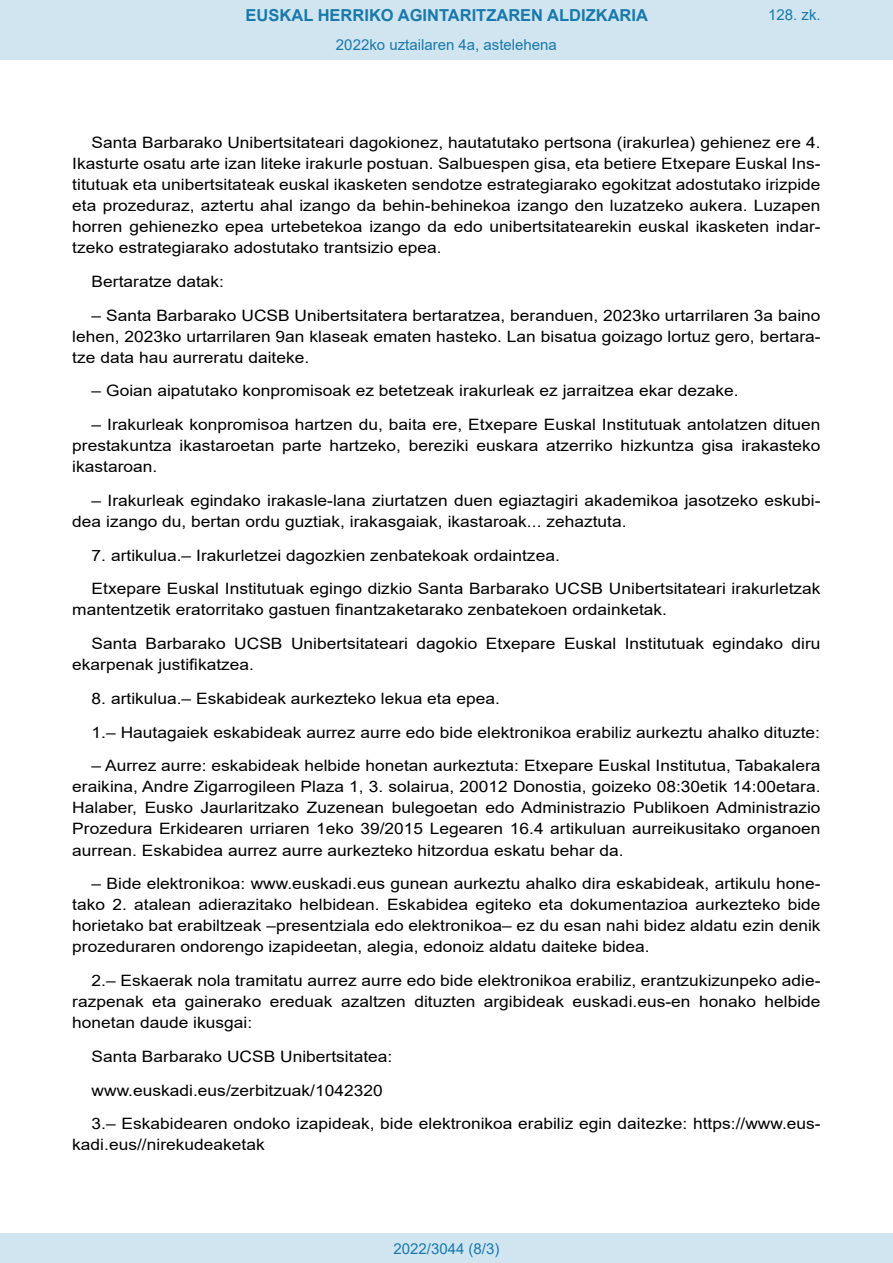
<style>
.page{position:relative;width:893px;height:1263px;background:#fff}
.page>*{position:absolute;margin:0;border:0;box-sizing:border-box;transform-origin:0 0}
.t1{font:700 16.5px "Arial";color:#1879ad}
.BOPVDetalle{font:15.6px/21px "Arial";color:#000;text-align:justify;scale:1.11 1}
.Paginacion_Centro{font:15px "Arial";color:#1879ad}
</style>
<div class="page">
<div style="left:0;top:0;width:893px;height:60px;background:#d0e5f0"></div>
<div style="left:0;top:1233px;width:893px;height:30px;background:#d0e5f0"></div>
<p class="t1" style="left:246px;top:3px;width:404px">EUSKAL HERRIKO AGINTARITZAREN ALDIZKARIA</p>
<p class="Paginacion_Centro" style="left:336px;top:35px;width:222px">2022ko uztailaren 4a, astelehena</p>
<p class="Paginacion_Centro" style="left:768px;top:5px;width:54px">128. zk.</p>
<p class="BOPVDetalle" style="left:72px;top:132px;width:676px;text-indent:19px">Santa Barbarako Unibertsitateari dagokionez, hautatutako pertsona (irakurlea) gehienez ere 4.<br>Ikasturte osatu arte izan liteke irakurle postuan. Salbuespen gisa, eta betiere Etxepare Euskal Ins&shy;titutuak eta unibertsitateak euskal ikasketen sendotze estrategiarako egokitzat adostutako irizpide eta prozeduraz, aztertu ahal izango da behin-behinekoa izango den luzatzeko aukera. Luzapen horren gehienezko epea urtebetekoa izango da edo unibertsitatearekin euskal ikasketen indar&shy;tzeko estrategiarako adostutako trantsizio epea.</p>
<p class="BOPVDetalle" style="left:92px;top:271px;width:121px">Bertaratze datak:</p>
<p class="BOPVDetalle" style="left:72px;top:305px;width:676px;text-indent:19px">– Santa Barbarako UCSB Unibertsitatera bertaratzea, beranduen, 2023ko urtarrilaren 3a baino lehen, 2023ko urtarrilaren 9an klaseak ematen hasteko. Lan bisatua goizago lortuz gero, bertara&shy;tze data hau aurreratu daiteke.</p>
<p class="BOPVDetalle" style="left:92px;top:380px;width:584px">– Goian aipatutako konpromisoak ez betetzeak irakurleak ez jarraitzea ekar dezake.</p>
<p class="BOPVDetalle" style="left:72px;top:414px;width:676px;text-indent:19px">– Irakurleak konpromisoa hartzen du, baita ere, Etxepare Euskal Institutuak antolatzen dituen prestakuntza ikastaroetan parte hartzeko, bereziki euskara atzerriko hizkuntza gisa irakasteko ikastaroan.</p>
<p class="BOPVDetalle" style="left:72px;top:490px;width:676px;text-indent:19px">– Irakurleak egindako irakasle-lana ziurtatzen duen egiaztagiri akademikoa jasotzeko eskubi&shy;dea izango du, bertan ordu guztiak, irakasgaiak, ikastaroak... zehaztuta.</p>
<p class="BOPVDetalle" style="left:92px;top:545px;width:423px">7. artikulua.– Irakurletzei dagozkien zenbatekoak ordaintzea.</p>
<p class="BOPVDetalle" style="left:72px;top:578px;width:676px;text-indent:19px">Etxepare Euskal Institutuak egingo dizkio Santa Barbarako UCSB Unibertsitateari irakurletzak mantentzetik eratorritako gastuen finantzaketarako zenbatekoen ordainketak.</p>
<p class="BOPVDetalle" style="left:72px;top:633px;width:676px;text-indent:19px">Santa Barbarako UCSB Unibertsitateari dagokio Etxepare Euskal Institutuak egindako diru ekarpenak justifikatzea.</p>
<p class="BOPVDetalle" style="left:92px;top:688px;width:369px">8. artikulua.– Eskabideak aurkezteko lekua eta epea.</p>
<p class="BOPVDetalle" style="left:92px;top:722px;width:658px">1.– Hautagaiek eskabideak aurrez aurre edo bide elektronikoa erabiliz aurkeztu ahalko dituzte:</p>
<p class="BOPVDetalle" style="left:72px;top:755px;width:676px;text-indent:19px">– Aurrez aurre: eskabideak helbide honetan aurkeztuta: Etxepare Euskal Institutua, Tabakalera eraikina, Andre Zigarrogileen Plaza 1, 3. solairua, 20012 Donostia, goizeko 08:30etik 14:00etara.<br>Halaber, Eusko Jaurlaritzako Zuzenean bulegoetan edo Administrazio Publikoen Administrazio Prozedura Erkidearen urriaren 1eko 39/2015 Legearen 16.4 artikuluan aurreikusitako organoen aurrean. Eskabidea aurrez aurre aurkezteko hitzordua eskatu behar da.</p>
<p class="BOPVDetalle" style="left:72px;top:873px;width:676px;text-indent:19px">– Bide elektronikoa: www.euskadi.eus gunean aurkeztu ahalko dira eskabideak, artikulu hone&shy;tako 2. atalean adierazitako helbidean. Eskabidea egiteko eta dokumentazioa aurkezteko bide horietako bat erabiltzeak –presentziala edo elektronikoa– ez du esan nahi bidez aldatu ezin denik prozeduraren ondorengo izapideetan, alegia, edonoiz aldatu daiteke bidea.</p>
<p class="BOPVDetalle" style="left:72px;top:970px;width:676px;text-indent:19px">2.– Eskaerak nola tramitatu aurrez aurre edo bide elektronikoa erabiliz, erantzukizunpeko adie&shy;razpenak eta gainerako ereduak azaltzen dituzten argibideak euskadi.eus-en honako helbide honetan daude ikusgai:</p>
<p class="BOPVDetalle" style="left:92px;top:1046px;width:272px">Santa Barbarako UCSB Unibertsitatea:</p>
<p class="BOPVDetalle" style="left:92px;top:1079px;width:264px">www.euskadi.eus/zerbitzuak/1042320</p>
<p class="BOPVDetalle" style="left:72px;top:1113px;width:676px;text-indent:19px">3.– Eskabidearen ondoko izapideak, bide elektronikoa erabiliz egin daitezke: https://www.eus&shy;kadi.eus//nirekudeaketak</p>
<p class="Paginacion_Centro" style="left:393px;top:1238px;width:107px">2022/3044 (8/3)</p>
</div>
